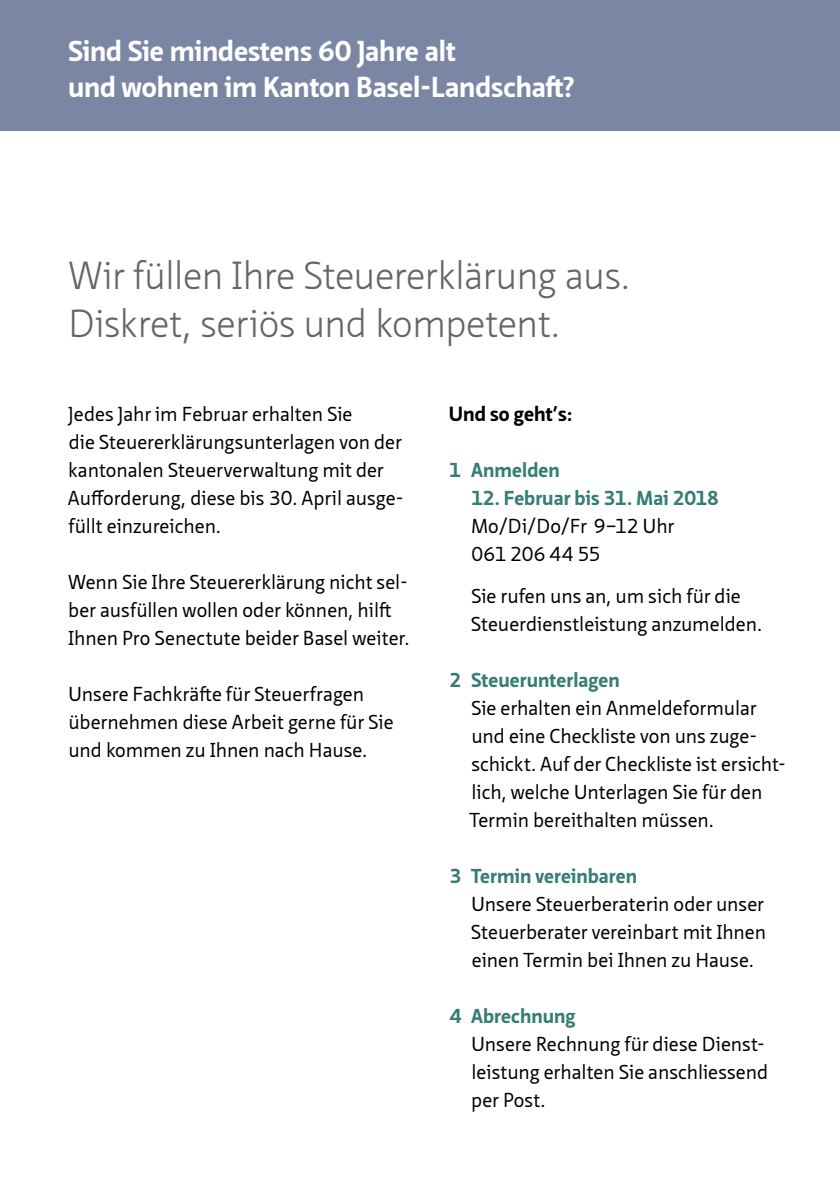
<style>
.page{position:relative;width:840px;height:1191px;background:#fff}
.page>*{position:absolute;margin:0;border:0;box-sizing:border-box;transform-origin:0 0}
.t1{font:300 38px/48px "Neue Sans Pro";letter-spacing:-.02em;color:#636569}
.t2{font:700 28px/36px "Neue Sans Pro";letter-spacing:-.005em;color:#fff}
.t3{font:700 20px "Neue Sans Pro";color:#000}
.t4{font:19.6px/28px "Neue Sans Pro";letter-spacing:-.005em;color:#000}
.t5{font:700 19.6px "Neue Sans Pro";letter-spacing:.005em;color:#367e75}
</style>
<div class="page">
<div style="left:0;top:0;width:839px;height:130px;background:#7b86a5"></div>
<h2 class="t2" style="left:68px;top:33px;width:508px">Sind Sie mindestens 60 Jahre alt<br>und wohnen im Kanton Basel-Landschaft?</h2>
<h1 class="t1" style="left:68px;top:251px;width:563px">Wir füllen Ihre Steuererklärung aus.<br>Diskret, seriös und kompetent.</h1>
<p class="t4" style="left:68px;top:399px;width:337px">Jedes Jahr im Februar erhalten Sie<br>die Steuererklärungsunterlagen von der kantonalen Steuerverwaltung mit der Aufforderung, diese bis 30. April ausge&shy;füllt einzureichen.</p>
<p class="t4" style="left:68px;top:567px;width:343px">Wenn Sie Ihre Steuererklärung nicht sel&shy;ber ausfüllen wollen oder können, hilft<br>Ihnen Pro Senectute beider Basel weiter.</p>
<p class="t4" style="left:68px;top:679px;width:327px">Unsere Fachkräfte für Steuerfragen übernehmen diese Arbeit gerne für Sie und kommen zu Ihnen nach Hause.</p>
<p class="t3" style="left:448px;top:400px;width:125px">Und so geht’s:</p>
<p class="t5" style="left:449px;top:457px;width:112px">1 Anmelden</p>
<p class="t5" style="left:471px;top:485px;width:249px">12. Februar bis 31. Mai 2018</p>
<p class="t4" style="left:471px;top:511px;width:205px">Mo/Di/Do/Fr 9–12 Uhr<br>061 206 44 55</p>
<p class="t4" style="left:470px;top:581px;width:292px">Sie rufen uns an, um sich für die<br>Steuerdienstleistung anzumelden.</p>
<p class="t5" style="left:449px;top:667px;width:172px">2 Steuerunterlagen</p>
<p class="t4" style="left:469px;top:693px;width:318px">Sie erhalten ein Anmeldeformular und eine Checkliste von uns zuge&shy;schickt. Auf der Checkliste ist ersicht&shy;lich, welche Unterlagen Sie für den Termin bereithalten müssen.</p>
<p class="t5" style="left:449px;top:863px;width:189px">3 Termin vereinbaren</p>
<p class="t4" style="left:470px;top:889px;width:296px;text-align:justify">Unsere Steuerberaterin oder unser Steuerberater vereinbart mit Ihnen einen Termin bei Ihnen zu Hause.</p>
<p class="t5" style="left:449px;top:1003px;width:127px">4 Abrechnung</p>
<p class="t4" style="left:471px;top:1029px;width:298px">Unsere Rechnung für diese Dienst&shy;leistung erhalten Sie anschliessend per Post.</p>
</div>
